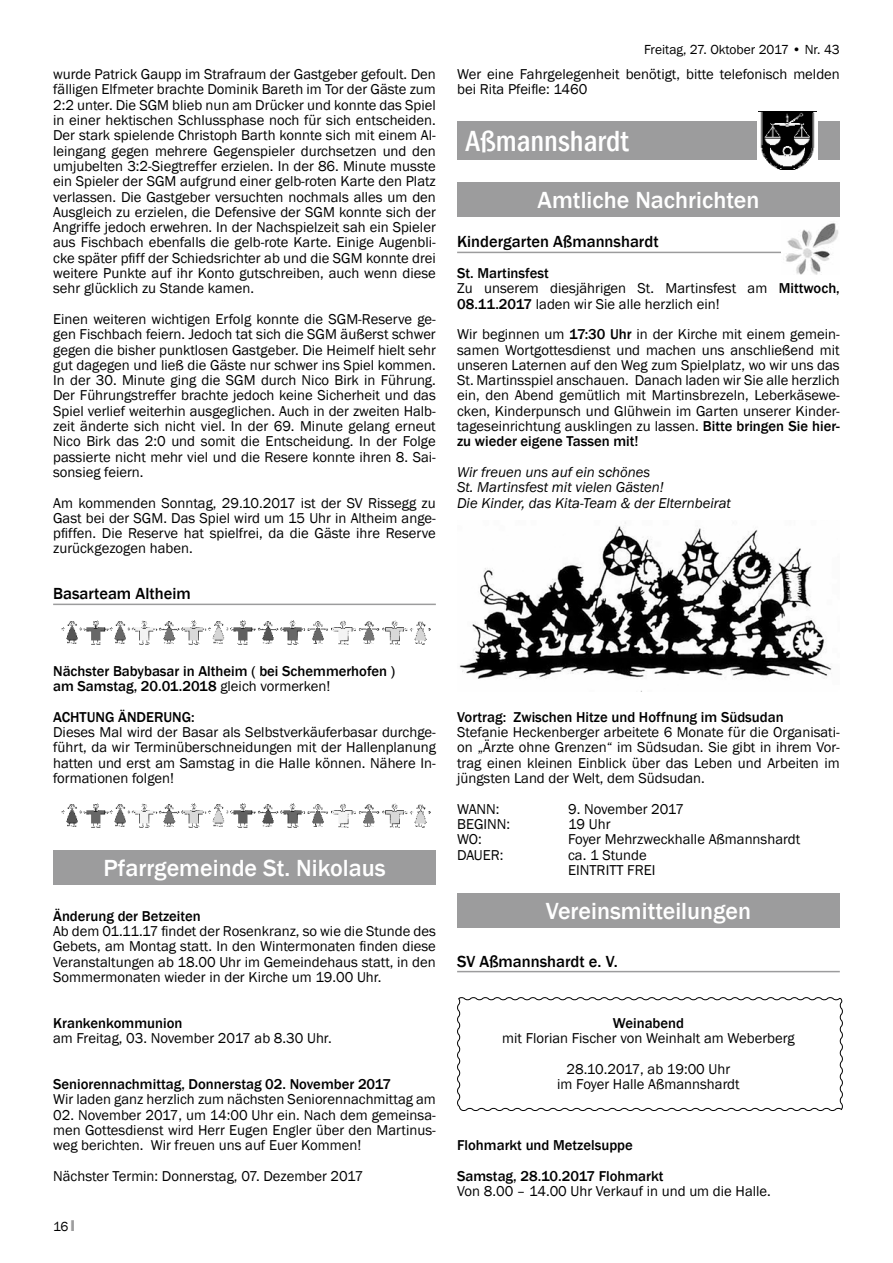
<style>
.page{position:relative;width:893px;height:1263px;background:#fff}
.page>*{position:absolute;margin:0;border:0;box-sizing:border-box;transform-origin:0 0}
.t1{font:500 condensed 30px "Franklin Gothic";color:#fff}
.t2{font:500 24px "Franklin Gothic";color:#fff}
.t3{font:500 16.5px "Franklin Gothic";color:#000}
.t4{font:14.7px/15.3px "Franklin Gothic";color:#000;text-align:justify}
.t5{font:500 14.7px/30.6px "Franklin Gothic";color:#000}
.t6{font:italic 14.7px/15.3px "Franklin Gothic";color:#000}
.t7{font:13.5px "Franklin Gothic";color:#000}
.s1{font-weight:500}
.s2{font-weight:400}
.s3{font-family:"Impact";color:#9c9c9d}
</style>
<div class="page">
<hr style="left:457px;top:252px;width:383px;height:1px;background:#9c9c9d">
<hr style="left:457px;top:971px;width:383px;height:1px;background:#9c9c9d">
<div style="left:457px;top:121px;width:383px;height:38px;background:#9c9c9d"></div>
<div style="left:757px;top:108px;width:61px;height:63px;background:linear-gradient(to right,#fff,#fff)"></div>
<img style="left:759px;top:112px;width:57px;height:57px">
<div style="left:457px;top:183px;width:383px;height:34px;background:#9c9c9d"></div>
<img style="left:781px;top:223px;width:59px;height:51px">
<img style="left:459px;top:522px;width:373px;height:169px">
<div style="left:457px;top:894px;width:383px;height:34px;background:#9c9c9d"></div>
<hr style="left:53px;top:604px;width:383px;height:1px;background:#9c9c9d">
<img style="left:61px;top:620px;width:370px;height:25px">
<img style="left:61px;top:803px;width:370px;height:25px">
<div style="left:53px;top:850px;width:383px;height:34px;background:#9c9c9d"></div>
<svg style="left:457px;top:997px;width:386px;height:114px"></svg>
<p class="t4" style="left:53px;top:67px;width:384px">wurde Patrick Gaupp im Strafraum der Gastgeber gefoult. Den fälligen Elfmeter brachte Dominik Bareth im Tor der Gäste zum 2:2 unter. Die SGM blieb nun am Drücker und konnte das Spiel in einer hektischen Schlussphase noch für sich entscheiden.<br>Der stark spielende Christoph Barth konnte sich mit einem Al&shy;leingang gegen mehrere Gegenspieler durchsetzen und den umjubelten 3:2-Siegtreffer erzielen. In der 86. Minute musste ein Spieler der SGM aufgrund einer gelb-roten Karte den Platz verlassen. Die Gastgeber versuchten nochmals alles um den Ausgleich zu erzielen, die Defensive der SGM konnte sich der Angriffe jedoch erwehren. In der Nachspielzeit sah ein Spieler aus Fischbach ebenfalls die gelb-rote Karte. Einige Augenbli&shy;cke später pfiff der Schiedsrichter ab und die SGM konnte drei weitere Punkte auf ihr Konto gutschreiben, auch wenn diese sehr glücklich zu Stande kamen.</p>
<p class="t4" style="left:53px;top:312px;width:384px">Einen weiteren wichtigen Erfolg konnte die SGM-Reserve ge&shy;gen Fischbach feiern. Jedoch tat sich die SGM äußerst schwer gegen die bisher punktlosen Gastgeber. Die Heimelf hielt sehr gut dagegen und ließ die Gäste nur schwer ins Spiel kommen.<br>In der 30. Minute ging die SGM durch Nico Birk in Führung.<br>Der Führungstreffer brachte jedoch keine Sicherheit und das Spiel verlief weiterhin ausgeglichen. Auch in der zweiten Halb&shy;zeit änderte sich nicht viel. In der 69. Minute gelang erneut Nico Birk das 2:0 und somit die Entscheidung. In der Folge passierte nicht mehr viel und die Resere konnte ihren 8. Sai&shy;sonsieg feiern.</p>
<p class="t4" style="left:53px;top:495px;width:384px">Am kommenden Sonntag, 29.10.2017 ist der SV Rissegg zu Gast bei der SGM. Das Spiel wird um 15 Uhr in Altheim ange&shy;pfiffen. Die Reserve hat spielfrei, da die Gäste ihre Reserve zurückgezogen haben.</p>
<p class="t3" style="left:53px;top:584px;width:139px">Basarteam Altheim</p>
<p class="t7" style="left:644px;top:41px;width:197px">Freitag, 27. Oktober 2017 • Nr. 43</p>
<p class="t4" style="left:457px;top:67px;width:384px">Wer eine Fahrgelegenheit benötigt, bitte telefonisch melden bei Rita Pfeifle: 1460</p>
<h1 class="t1" style="left:466px;top:121px;width:164px">Aßmannshardt</h1>
<h2 class="t2" style="left:538px;top:185px;width:223px">Amtliche Nachrichten</h2>
<p class="t3" style="left:457px;top:232px;width:203px">Kindergarten Aßmannshardt</p>
<p class="t4" style="left:457px;top:266px;width:384px;text-align:left"><span class="s1">St. Martinsfest<br></span>Zu unserem diesjährigen St. Martinsfest am <span class="s1">Mittwoch,<br>08.11.2017</span> laden wir Sie alle herzlich ein!</p>
<p class="t4" style="left:457px;top:327px;width:384px">Wir beginnen um <span class="s1">17:30 Uhr</span> in der Kirche mit einem gemein&shy;samen Wortgottesdienst und machen uns anschließend mit unseren Laternen auf den Weg zum Spielplatz, wo wir uns das St. Martinsspiel anschauen. Danach laden wir Sie alle herzlich ein, den Abend gemütlich mit Martinsbrezeln, Leberkäsewe&shy;cken, Kinderpunsch und Glühwein im Garten unserer Kinder&shy;tageseinrichtung ausklingen zu lassen. <span class="s1">Bitte bringen Sie hier&shy;zu wieder eigene Tassen mit!</span></p>
<p class="t6" style="left:457px;top:465px;width:275px">Wir freuen uns auf ein schönes<br>St. Martinsfest mit vielen Gästen!<br>Die Kinder, das Kita-Team &amp; der Elternbeirat</p>
<p class="t5" style="left:53px;top:663px;width:344px;line-height:15.3px">Nächster Babybasar in Altheim ( bei Schemmerhofen ) am Samstag, 20.01.2018 <span class="s2">gleich vormerken!</span></p>
<p class="t5" style="left:53px;top:702px;width:143px">ACHTUNG ÄNDERUNG:</p>
<p class="t4" style="left:53px;top:725px;width:384px">Dieses Mal wird der Basar als Selbstverkäuferbasar durchge&shy;führt, da wir Terminüberschneidungen mit der Hallenplanung hatten und erst am Samstag in die Halle können. Nähere In&shy;formationen folgen!</p>
<h2 class="t2" style="left:103px;top:853px;width:284px">Pfarrgemeinde St. Nikolaus</h2>
<p class="t5" style="left:53px;top:901px;width:149px">Änderung der Betzeiten</p>
<p class="t4" style="left:53px;top:924px;width:384px">Ab dem 01.11.17 findet der Rosenkranz, so wie die Stunde des Gebets, am Montag statt. In den Wintermonaten finden diese Veranstaltungen ab 18.00 Uhr im Gemeindehaus statt, in den Sommermonaten wieder in der Kirche um 19.00 Uhr.</p>
<p class="t5" style="left:53px;top:1008px;width:131px">Krankenkommunion</p>
<p class="t4" style="left:53px;top:1031px;width:280px">am Freitag, 03. November 2017 ab 8.30 Uhr.</p>
<p class="t5" style="left:53px;top:1069px;width:340px">Seniorennachmittag, Donnerstag 02. November 2017</p>
<p class="t4" style="left:53px;top:1092px;width:384px">Wir laden ganz herzlich zum nächsten Seniorennachmittag am</p>
<p class="t4" style="left:53px;top:1107px;width:384px">02. November 2017, um 14:00 Uhr ein. Nach dem gemeinsa&shy;men Gottesdienst wird Herr Eugen Engler über den Martinus&shy;weg berichten. Wir freuen uns auf Euer Kommen!</p>
<p class="t4" style="left:53px;top:1168px;width:312px">Nächster Termin: Donnerstag, 07. Dezember 2017</p>
<p class="t7" style="left:53px;top:1218px;width:23px">16 <span class="s3">I</span></p>
<p class="t5" style="left:457px;top:702px;width:328px">Vortrag: Zwischen Hitze und Hoffnung im Südsudan</p>
<p class="t4" style="left:457px;top:725px;width:384px">Stefanie Heckenberger arbeitete 6 Monate für die Organisati&shy;on „Ärzte ohne Grenzen“ im Südsudan. Sie gibt in ihrem Vor&shy;trag einen kleinen Einblick über das Leben und Arbeiten im jüngsten Land der Welt, dem Südsudan.</p>
<p class="t4" style="left:457px;top:801px;width:44px">WANN:</p>
<p class="t4" style="left:568px;top:801px;width:117px">9. November 2017</p>
<p class="t4" style="left:457px;top:817px;width:55px">BEGINN:</p>
<p class="t4" style="left:568px;top:817px;width:44px">19 Uhr</p>
<p class="t4" style="left:457px;top:832px;width:26px">WO:</p>
<p class="t4" style="left:568px;top:832px;width:234px">Foyer Mehrzweckhalle Aßmannshardt</p>
<p class="t4" style="left:457px;top:847px;width:48px">DAUER:</p>
<p class="t4" style="left:568px;top:847px;width:89px">ca. 1 Stunde<br>EINTRITT FREI</p>
<h2 class="t2" style="left:546px;top:896px;width:207px">Vereinsmitteilungen</h2>
<p class="t3" style="left:457px;top:951px;width:162px">SV Aßmannshardt e. V.</p>
<p class="t5" style="left:613px;top:1008px;width:73px">Weinabend</p>
<p class="t4" style="left:502px;top:1023px;width:294px;line-height:30.6px;text-align:center">mit Florian Fischer von Weinhalt am Weberberg<br>28.10.2017, ab 19:00 Uhr</p>
<p class="t4" style="left:557px;top:1077px;width:184px">im Foyer Halle Aßmannshardt</p>
<p class="t5" style="left:457px;top:1130px;width:208px">Flohmarkt und Metzelsuppe<br>Samstag, 28.10.2017 Flohmarkt</p>
<p class="t4" style="left:457px;top:1184px;width:315px">Von 8.00 – 14.00 Uhr Verkauf in und um die Halle.</p>
</div>
